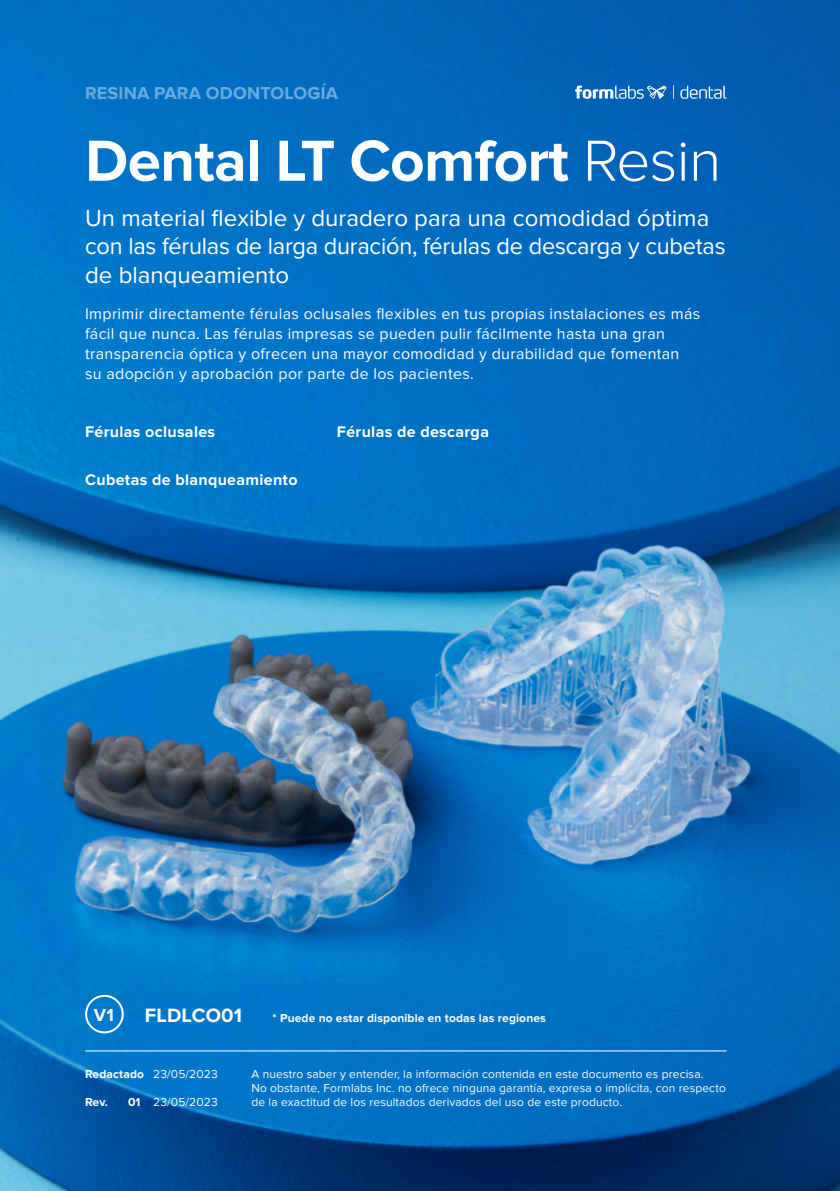
<style>
.page{position:relative;width:840px;height:1191px;background:#fff}
.page>*{position:absolute;margin:0;border:0;box-sizing:border-box;transform-origin:0 0}
.t1{font:700 60px "Proxima Nova";letter-spacing:-.01em;color:#fff}
.t2{font:24px/28.8px "Proxima Nova";color:#fff}
.t3{font:700 20px "Proxima Nova";letter-spacing:.01em;color:#fff}
.t4{font:700 18px "Proxima Nova";letter-spacing:.01em;color:#69acdf}
.t5{font:700 18px "Proxima Nova";color:#fff}
.t6{font:16px/20px "Proxima Nova";letter-spacing:.02em;color:#fff}
.t7{font:700 16px "Proxima Nova";letter-spacing:.02em;color:#fff}
.t8{font:12px/14px "Proxima Nova";letter-spacing:.01em;color:#fff}
.t9{font:700 12px "Proxima Nova";letter-spacing:.01em;color:#fff}
.s1{font-weight:300}
.s2{font-weight:700}
</style>
<div class="page">
<img style="left:0;top:0;width:839px;height:1191px">
<div style="left:85px;top:994px;width:39px;height:39px;border:2px solid #fff;border-radius:50%"></div>
<hr style="left:85px;top:1050px;width:641px;height:1px;background:#fff">
<svg style="left:574px;top:85px;width:92px;height:14px"></svg>
<svg style="left:680px;top:85px;width:46px;height:14px"></svg>
<svg style="left:672px;top:85px;width:1px;height:14px"></svg>
<p class="t4" style="left:85px;top:83px;width:254px">RESINA PARA ODONTOLOGÍA</p>
<h1 class="t1" style="left:85px;top:126px;width:637px">Dental LT Comfort <span class="s1">Resin</span></h1>
<h2 class="t2" style="left:85px;top:203px;width:641px">Un material flexible y duradero para una comodidad óptima con las férulas de larga duración, férulas de descarga y cubetas de blanqueamiento</h2>
<p class="t6" style="left:85px;top:303px;width:616px">Imprimir directamente férulas oclusales flexibles en tus propias instalaciones es más fácil que nunca. Las férulas impresas se pueden pulir fácilmente hasta una gran transparencia óptica y ofrecen una mayor comodidad y durabilidad que fomentan<br>su adopción y aprobación por parte de los pacientes.</p>
<p class="t7" style="left:85px;top:422px;width:131px">Férulas oclusales</p>
<p class="t7" style="left:337px;top:422px;width:153px">Férulas de descarga</p>
<p class="t7" style="left:85px;top:470px;width:214px">Cubetas de blanqueamiento</p>
<p class="t5" style="left:94px;top:1004px;width:21px">V1</p>
<p class="t3" style="left:145px;top:1003px;width:99px">FLDLCO01</p>
<p class="t9" style="left:272px;top:1011px;width:275px">* Puede no estar disponible en todas las regiones</p>
<p class="t8" style="left:85px;top:1067px;width:134px"><span class="s2">Redactado</span> 23/05/2023</p>
<p class="t8" style="left:251px;top:1067px;width:475px">A nuestro saber y entender, la información contenida en este documento es precisa.<br>No obstante, Formlabs Inc. no ofrece ninguna garantía, expresa o implícita, con respecto</p>
<p class="t9" style="left:85px;top:1095px;width:24px">Rev.</p>
<p class="t8" style="left:128px;top:1095px;width:91px"><span class="s2">01</span> 23/05/2023</p>
<p class="t8" style="left:251px;top:1095px;width:372px">de la exactitud de los resultados derivados del uso de este producto.</p>
</div>
